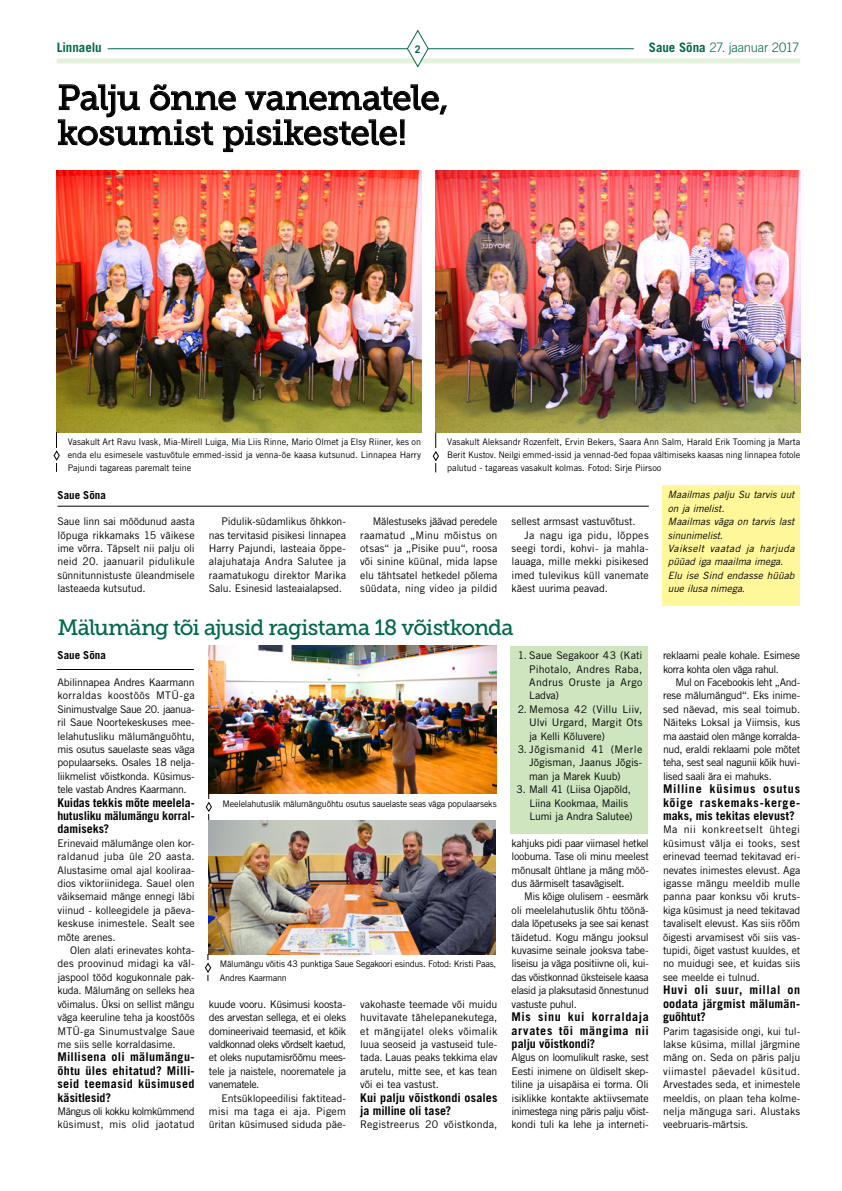
<style>
.page{position:relative;width:842px;height:1191px;background:#fff}
.page>*{position:absolute;margin:0;border:0;box-sizing:border-box;transform-origin:0 0}
.t1{font:35px/35px "Museo Slab 500";letter-spacing:-.015em;color:#000}
.t2{font:22px "Museo Slab 500";letter-spacing:-.04em;color:#00684c}
.t3{font:300 13px "Trade Gothic LT Std";letter-spacing:-.025em;color:#00684c}
.t4{font:700 13px "Trade Gothic LT Std";letter-spacing:-.005em;color:#00684c}
.t5{font:700 12px/13.4px "Trade Gothic LT Std";letter-spacing:.015em;color:#000;text-align:justify}
.t6{font:700 11px "Trade Gothic LT Std";letter-spacing:.005em;color:#000}
.t7{font:10.5px/13.4px "Trade Gothic LT Std";letter-spacing:-.01em;color:#000;text-align:justify}
.t8{font:10.5px/13.4px "Trade Gothic LT Std";letter-spacing:-.04em;color:#000}
.t9{font:10.5px/13.4px "Trade Gothic LT Std";letter-spacing:-.035em;color:#000}
.t10{font:10.5px "Trade Gothic LT Std";letter-spacing:.015em;color:#000}
.t11{font:10.5px "Trade Gothic LT Std";letter-spacing:.01em;color:#000}
.t12{font:10.5px "Trade Gothic LT Std";letter-spacing:.02em;color:#000}
.t13{font:700 10.5px "Trade Gothic LT Std";color:#00684c}
.t14{font:italic 10px/13.4px "Trade Gothic LT Std";color:#000}
.t15{font:9px/13.4px "Trade Gothic LT Std";letter-spacing:-.02em;color:#000;text-align:justify}
.s1{font-weight:700}
</style>
<div class="page">
<img style="left:208px;top:820px;width:288px;height:134px">
<svg style="left:57px;top:84px;width:390px;height:69px"></svg>
<hr style="left:108px;top:48px;width:526px;height:1px;background:#00684c">
<div style="left:57px;top:58px;width:743px;height:5px;background:#e4f1dd"></div>
<svg style="left:407px;top:30px;width:22px;height:38px"></svg>
<hr style="left:57px;top:669px;width:137px;height:1px;background:#000">
<img style="left:57px;top:170px;width:364px;height:263px">
<img style="left:436px;top:170px;width:364px;height:263px">
<div style="left:662px;top:485px;width:138px;height:120px;background:#fff799"></div>
<hr style="left:57px;top:506px;width:592px;height:1px;background:#000">
<img style="left:209px;top:646px;width:288px;height:147px">
<div style="left:511px;top:646px;width:137px;height:187px;background:#cee5c0"></div>
<svg style="left:206px;top:793px;width:6px;height:27px"></svg>
<svg style="left:205px;top:954px;width:6px;height:27px"></svg>
<hr style="left:56px;top:432px;width:1px;height:40px;background:#000">
<div style="left:53px;top:448px;width:7px;height:14px;background:#fff"></div>
<svg style="left:54px;top:450px;width:6px;height:11px"></svg>
<hr style="left:435px;top:433px;width:1px;height:39px;background:#000">
<div style="left:433px;top:448px;width:6px;height:15px;background:#fff"></div>
<svg style="left:433px;top:451px;width:6px;height:10px"></svg>
<p class="t4" style="left:57px;top:39px;width:47px">Linnaelu</p>
<p class="t13" style="left:415px;top:42px;width:7px">2</p>
<p class="t3" style="left:649px;top:40px;width:152px"><span class="s1">Saue Sõna</span> 27. jaanuar 2017</p>
<h1 class="t1" style="left:57px;top:80px;width:393px">Palju õnne vanematele, kosumist pisikestele!</h1>
<p class="t15" style="left:447px;top:435px;width:355px">Vasakult Aleksandr Rozenfelt, Ervin Bekers, Saara Ann Salm, Harald Erik Tooming ja Marta Berit Kustov. Neilgi emmed-issid ja vennad-õed fopaa vältimiseks kaasas ning linnapea fotole palutud - tagareas vasakult kolmas. Fotod: Sirje Piirsoo</p>
<p class="t14" style="left:668px;top:488px;width:128px">Maailmas palju Su tarvis uut on ja imelist.<br>Maailmas väga on tarvis last sinunimelist.<br>Vaikselt vaatad ja harjuda püüad iga maailma imega.<br>Elu ise Sind endasse hüüab uue ilusa nimega.</p>
<p class="t15" style="left:68px;top:435px;width:355px">Vasakult Art Ravu Ivask, Mia-Mirell Luiga, Mia Liis Rinne, Mario Olmet ja Elsy Riiner, kes on enda elu esimesele vastuvõtule emmed-issid ja venna-õe kaasa kutsunud. Linnapea Harry Pajundi tagareas paremalt teine</p>
<p class="t6" style="left:57px;top:488px;width:50px">Saue Sõna</p>
<p class="t7" style="left:57px;top:514px;width:139px">Saue linn sai möödunud aasta lõpuga rikkamaks 15 väikese ime võrra. Täpselt nii palju oli neid 20. jaanuaril pidulikule sünnitunnistuste üleandmisele lasteaeda kutsutud.</p>
<p class="t7" style="left:209px;top:514px;width:139px;text-indent:13px">Pidulik-südamlikus õhkkon&shy;nas tervitasid pisikesi linnapea Harry Pajundi, lasteaia õppe&shy;alajuhataja Andra Salutee ja raamatukogu direktor Marika Salu. Esinesid lasteaialapsed.</p>
<p class="t7" style="left:360px;top:514px;width:139px;text-indent:13px">Mälestuseks jäävad peredele raamatud „Minu mõistus on otsas“ ja „Pisike puu“, roosa või sinine küünal, mida lapse elu tähtsatel hetkedel põlema süüdata, ning video ja pildid</p>
<p class="t7" style="left:512px;top:514px;width:125px">sellest armsast vastuvõtust.</p>
<p class="t12" style="left:524px;top:528px;width:126px">Ja nagu iga pidu, lõppes</p>
<p class="t11" style="left:512px;top:542px;width:139px">seegi tordi, kohvi- ja mahla-</p>
<p class="t7" style="left:512px;top:555px;width:139px">lauaga, mille mekki pisikesed</p>
<p class="t7" style="left:512px;top:568px;width:139px">imed tulevikus küll vanemate</p>
<p class="t7" style="left:512px;top:581px;width:98px">käest uurima peavad.</p>
<h2 class="t2" style="left:57px;top:615px;width:458px">Mälumäng tõi ajusid ragistama 18 võistkonda</h2>
<p class="t6" style="left:57px;top:648px;width:50px">Saue Sõna</p>
<p class="t7" style="left:57px;top:675px;width:139px">Abilinnapea Andres Kaarmann korraldas koostöös MTÜ-ga Sinimustvalge Saue 20. jaanua&shy;ril Saue Noortekeskuses mee&shy;lelahutusliku mälumänguõhtu, mis osutus sauelaste seas väga populaarseks. Osales 18 nelja&shy;liikmelist võistkonda. Küsimus&shy;tele vastab Andres Kaarmann.</p>
<p class="t5" style="left:57px;top:795px;width:139px">Kuidas tekkis mõte meelela&shy;hutusliku mälumängu korral&shy;damiseks?</p>
<p class="t7" style="left:57px;top:836px;width:139px">Erinevaid mälumänge olen kor&shy;raldanud juba üle 20 aasta.<br>Alustasime omal ajal kooliraa&shy;dios viktoriinidega. Sauel olen väiksemaid mänge ennegi läbi viinud - kolleegidele ja päeva&shy;keskuse inimestele. Sealt see mõte arenes.</p>
<p class="t7" style="left:57px;top:943px;width:139px;text-indent:13px">Olen alati erinevates kohta&shy;des proovinud midagi ka väl&shy;jaspool tööd kogukonnale pak&shy;kuda. Mälumäng on selleks hea võimalus. Üksi on sellist mängu väga keeruline teha ja koostöös MTÜ-ga Sinumustvalge Saue me siis selle korraldasime.</p>
<p class="t5" style="left:57px;top:1050px;width:139px">Millisena oli mälumängu&shy;õhtu üles ehitatud? Milli&shy;seid teemasid küsimused käsitlesid?</p>
<p class="t9" style="left:57px;top:1104px;width:139px">Mängus oli kokku kolmkümmend küsimust, mis olid jaotatud</p>
<p class="t7" style="left:529px;top:648px;width:115px;text-indent:-11px">1. Saue Segakoor 43 (Kati Pihotalo, Andres Raba, Andrus Oruste ja Argo Ladva)</p>
<p class="t7" style="left:529px;top:702px;width:115px;text-indent:-11px">2. Memosa 42 (Villu Liiv, Ulvi Urgard, Margit Ots ja Kelli Kõluvere)</p>
<p class="t7" style="left:529px;top:742px;width:115px;text-indent:-11px">3. Jõgismanid 41 (Merle Jõgisman, Jaanus Jõgis&shy;man ja Marek Kuub)</p>
<p class="t7" style="left:529px;top:782px;width:105px;text-align:left;text-indent:-13px">3. Mall 41 (Liisa Ojapõld,<br>Liina Kookmaa, Mailis<br>Lumi ja Andra Salutee)</p>
<p class="t15" style="left:223px;top:796px;width:276px">Meelelahutuslik mälumänguõhtu osutus sauelaste seas väga populaarseks</p>
<p class="t7" style="left:512px;top:836px;width:139px">kahjuks pidi paar viimasel hetkel loobuma. Tase oli minu meelest mõnusalt ühtlane ja mäng möö&shy;dus äärmiselt tasavägiselt.</p>
<p class="t7" style="left:512px;top:890px;width:139px;text-indent:13px">Mis kõige olulisem - eesmärk oli meelelahutuslik õhtu töönä&shy;dala lõpetuseks ja see sai kenast täidetud. Kogu mängu jooksul kuvasime seinale jooksva tabe&shy;liseisu ja väga positiivne oli, kui&shy;das võistkonnad üksteisele kaasa elasid ja plaksutasid õnnestunud vastuste puhul.</p>
<p class="t5" style="left:512px;top:1010px;width:139px">Mis sinu kui korraldaja arvates tõi mängima nii palju võistkondi?</p>
<p class="t7" style="left:512px;top:1050px;width:139px">Algus on loomulikult raske, sest Eesti inimene on üldiselt skep&shy;tiline ja uisapäisa ei torma. Oli isiklikke kontakte aktiivsemate inimestega ning päris palju võist&shy;kondi tuli ka lehe ja interneti-</p>
<p class="t15" style="left:220px;top:957px;width:278px">Mälumängu võitis 43 punktiga Saue Segakoori esindus. Fotod: Kristi Paas,<br>Andres Kaarmann</p>
<p class="t7" style="left:209px;top:997px;width:139px">kuude vooru. Küsimusi koosta&shy;des arvestan sellega, et ei oleks domineerivaid teemasid, et kõik valdkonnad oleks võrdselt kaetud, et oleks nuputamisrõõmu mees&shy;tele ja naistele, noorematele ja vanematele.</p>
<p class="t7" style="left:209px;top:1091px;width:139px;text-indent:13px">Entsüklopeedilisi faktitead&shy;misi ma taga ei aja. Pigem üritan küsimused siduda päe-</p>
<p class="t7" style="left:360px;top:997px;width:139px">vakohaste teemade või muidu huvitavate tähelepanekutega, et mängijatel oleks võimalik luua seoseid ja vastuseid tule&shy;tada. Lauas peaks tekkima elav arutelu, mitte see, et kas tean või ei tea vastust.</p>
<p class="t5" style="left:360px;top:1090px;width:139px">Kui palju võistkondi osales ja milline oli tase?</p>
<p class="t10" style="left:360px;top:1118px;width:139px">Registreerus 20 võistkonda,</p>
<p class="t8" style="left:663px;top:648px;width:139px">reklaami peale kohale. Esimese korra kohta olen väga rahul.</p>
<p class="t7" style="left:663px;top:675px;width:139px;text-indent:13px">Mul on Facebookis leht „And&shy;rese mälumängud“. Eks inime&shy;sed näevad, mis seal toimub.<br>Näiteks Loksal ja Viimsis, kus ma aastaid olen mänge korralda&shy;nud, eraldi reklaami pole mõtet teha, sest seal nagunii kõik huvi&shy;lised saali ära ei mahuks.</p>
<p class="t5" style="left:663px;top:782px;width:139px">Milline küsimus osutus kõige raskemaks-kerge&shy;maks, mis tekitas elevust?</p>
<p class="t7" style="left:663px;top:823px;width:139px">Ma nii konkreetselt ühtegi küsimust välja ei tooks, sest erinevad teemad tekitavad eri&shy;nevates inimestes elevust. Aga igasse mängu meeldib mulle panna paar konksu või kruts&shy;kiga küsimust ja need tekitavad tavaliselt elevust. Kas siis rõõm õigesti arvamisest või siis vas&shy;tupidi, õiget vastust kuuldes, et no muidugi see, et kuidas siis see meelde ei tulnud.</p>
<p class="t5" style="left:663px;top:983px;width:139px">Huvi oli suur, millal on oodata järgmist mälumän&shy;guõhtut?</p>
<p class="t7" style="left:663px;top:1024px;width:139px">Parim tagasiside ongi, kui tul&shy;lakse küsima, millal järgmine mäng on. Seda on päris palju viimastel päevadel küsitud.<br>Arvestades seda, et inimestele meeldis, on plaan teha kolme&shy;nelja mänguga sari. Alustaks veebruaris-märtsis.</p>
</div>
